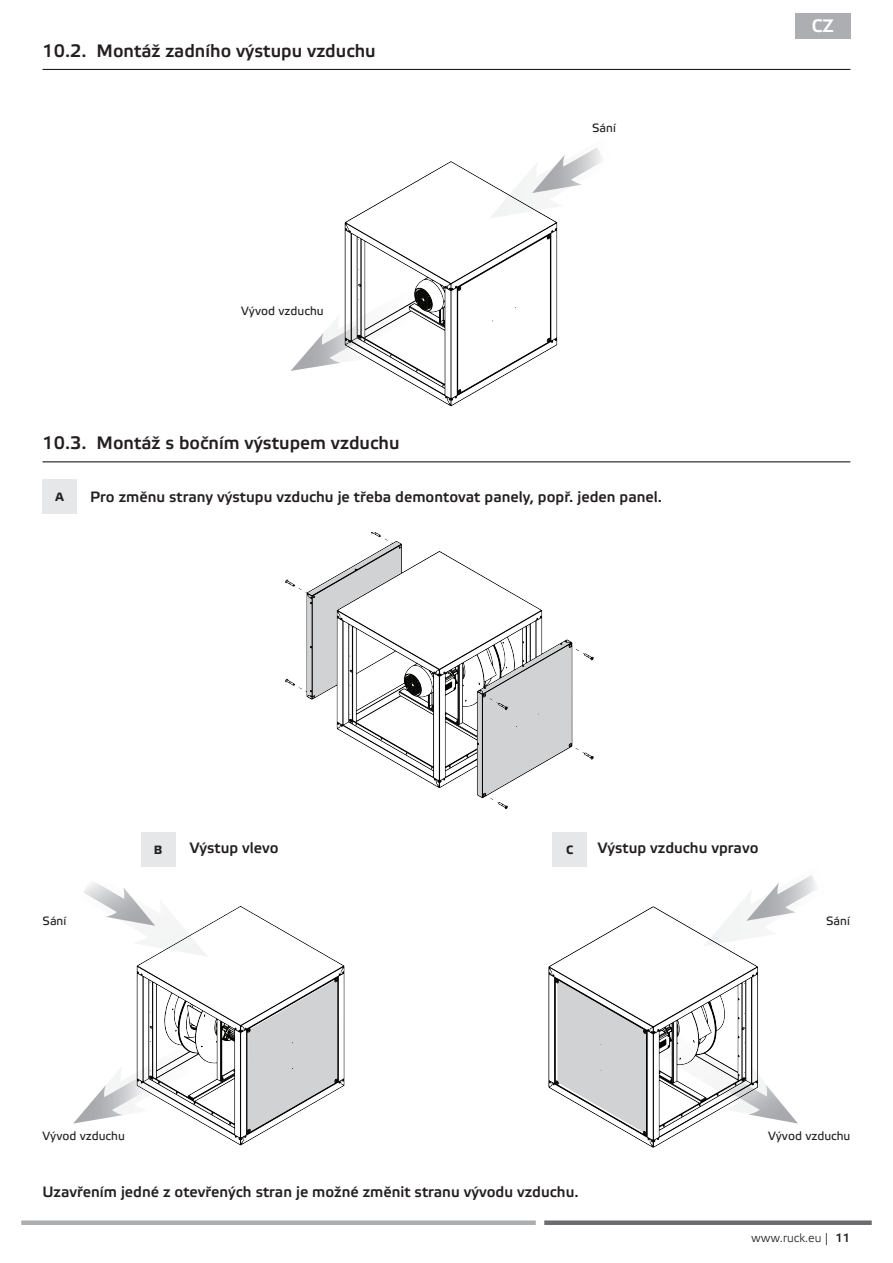
<style>
.page{position:relative;width:893px;height:1263px;background:#fff}
.page>*{position:absolute;margin:0;border:0;box-sizing:border-box;transform-origin:0 0}
.t1{font:500 18px "Etelka";color:#231f20}
.t2{font:500 18px "Etelka";color:#fff}
.t3{font:500 15px "Etelka";color:#231f20}
.t4{font:12px "Etelka Text";color:#231f20}
.t5{font:300 12px "Etelka";color:#231f20}
.t6{font:700 12px "Etelka Text";color:#231f20}
.s1{font-weight:500}
</style>
<div class="page">
<div style="left:21px;top:1220px;width:515px;height:5px;background:#adaeb1"></div>
<div style="left:544px;top:1220px;width:328px;height:5px;background:#6c6c70"></div>
<img style="left:285px;top:532px;width:309px;height:278px">
<div style="left:43px;top:479px;width:34px;height:34px;background:#e6e7e9"></div>
<div style="left:141px;top:832px;width:34px;height:34px;background:#e6e7e9"></div>
<div style="left:553px;top:832px;width:34px;height:34px;background:#e6e7e9"></div>
<svg style="left:579px;top:148px;width:23px;height:37px"></svg>
<svg style="left:291px;top:333px;width:33px;height:38px"></svg>
<img style="left:324px;top:155px;width:255px;height:252px">
<img style="left:73px;top:858px;width:272px;height:288px">
<img style="left:548px;top:856px;width:268px;height:292px">
<div style="left:795px;top:13px;width:55px;height:25px;background:#adaeb1"></div>
<hr style="left:43px;top:69px;width:807px;height:1px;background:#231f20">
<hr style="left:43px;top:461px;width:807px;height:1px;background:#231f20">
<p class="t1" style="left:43px;top:40px;width:335px">10.2. Montáž zadního výstupu vzduchu</p>
<p class="t4" style="left:241px;top:304px;width:84px">Vývod vzduchu</p>
<p class="t4" style="left:592px;top:121px;width:25px">Sání</p>
<p class="t1" style="left:43px;top:433px;width:358px">10.3. Montáž s bočním výstupem vzduchu</p>
<p class="t3" style="left:90px;top:488px;width:573px">Pro změnu strany výstupu vzduchu je třeba demontovat panely, popř. jeden panel.</p>
<p class="t6" style="left:55px;top:490px;width:10px">A</p>
<p class="t2" style="left:812px;top:16px;width:23px">CZ</p>
<p class="t4" style="left:43px;top:914px;width:25px">Sání</p>
<p class="t3" style="left:190px;top:840px;width:90px">Výstup vlevo</p>
<p class="t3" style="left:598px;top:840px;width:162px">Výstup vzduchu vpravo</p>
<p class="t6" style="left:154px;top:843px;width:10px">B</p>
<p class="t6" style="left:566px;top:843px;width:9px">C</p>
<p class="t4" style="left:826px;top:914px;width:25px">Sání</p>
<p class="t4" style="left:43px;top:1129px;width:84px">Vývod vzduchu</p>
<p class="t4" style="left:768px;top:1129px;width:84px">Vývod vzduchu</p>
<p class="t3" style="left:43px;top:1183px;width:538px">Uzavřením jedné z otevřených stran je možné změnit stranu vývodu vzduchu.</p>
<p class="t5" style="left:751px;top:1231px;width:101px">www.ruck.eu | <span class="s1">11</span></p>
</div>
